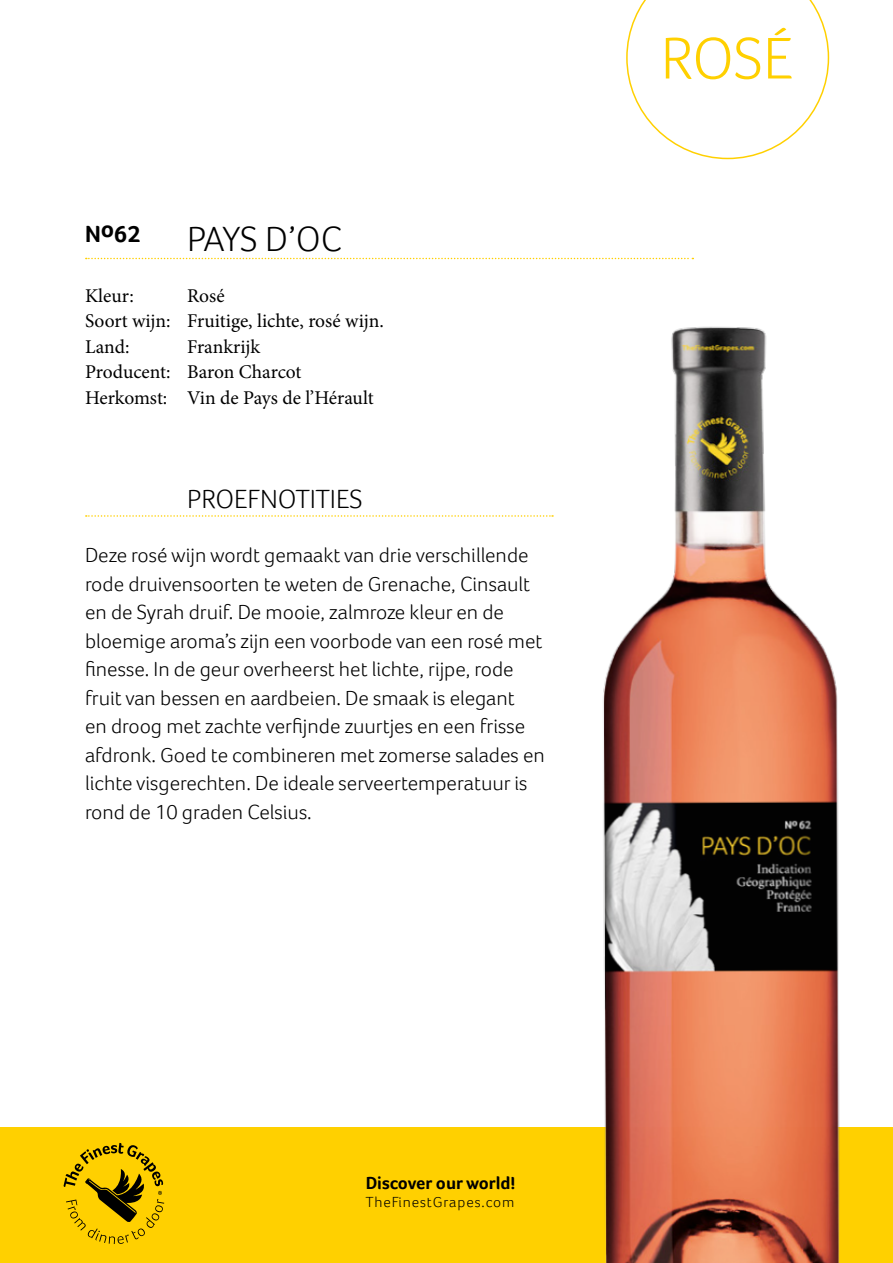
<style>
.page{position:relative;width:893px;height:1263px;background:#fff}
.page>*{position:absolute;margin:0;border:0;box-sizing:border-box;transform-origin:0 0}
.t1{font:300 60.6px "Foco Corp";color:#ffd000}
.t2{font:300 36px "Foco Corp";color:#000}
.t3{font:300 27px "Foco Corp";color:#000}
.t4{font:700 24px "Foco Corp";color:#000}
.t5{font:300 21px/28.5px "Foco Corp";color:#000}
.t6{font:19.5px/25.5px "Minion Pro";color:#000}
.t7{font:700 18px "Foco Corp";color:#000}
.t8{font:300 15px "Foco Corp";letter-spacing:.06em;color:#000}
</style>
<div class="page">
<div style="left:0;top:1127px;width:893px;height:136px;background:#ffd000"></div>
<svg style="left:626px;top:0;width:203px;height:159px"></svg>
<svg style="left:64px;top:1143px;width:100px;height:101px"></svg>
<svg style="left:86px;top:515px;width:448px;height:2px"></svg>
<svg style="left:86px;top:258px;width:607px;height:1px"></svg>
<img style="left:534px;top:326px;width:306px;height:937px">
<p class="t4" style="left:85px;top:220px;width:57px">No62</p>
<h2 class="t2" style="left:187px;top:218px;width:132px">Pays d’Oc</h2>
<p class="t6" style="left:85px;top:283px;width:51px">Kleur:</p>
<p class="t6" style="left:85px;top:283px;width:300px;text-indent:102px">Rosé<br>Soort wijn: Fruitige, lichte, rosé wijn.<br>Land:</p>
<p class="t6" style="left:85px;top:334px;width:290px;text-indent:102px">Frankrijk<br>Producent: Baron Charcot<br>Herkomst: Vin de Pays de l’Hérault</p>
<p class="t3" style="left:187px;top:484px;width:177px">Proefnotities</p>
<p class="t5" style="left:85px;top:541px;width:461px">Deze rosé wijn wordt gemaakt van drie verschillende rode druivensoorten te weten de Grenache, Cinsault en de Syrah druif. De mooie, zalmroze kleur en de bloemige aroma’s zijn een voorbode van een rosé met finesse. I n de geur overheerst het lichte, rijpe, rode fruit van bessen en aardbeien. De smaak is elegant<br>en droog met zachte verfijnde zuurtjes en een frisse afdronk. Goed te combineren met zomerse salades en lichte visgerechten. De ideale serveertemperatuur is rond de 10 graden Celsius.</p>
<h1 class="t1" style="left:661px;top:23px;width:134px">Rosé</h1>
<p class="t7" style="left:366px;top:1173px;width:151px">Discover our world!</p>
<p class="t8" style="left:366px;top:1194px;width:150px">TheFinestGrapes.com</p>
</div>
